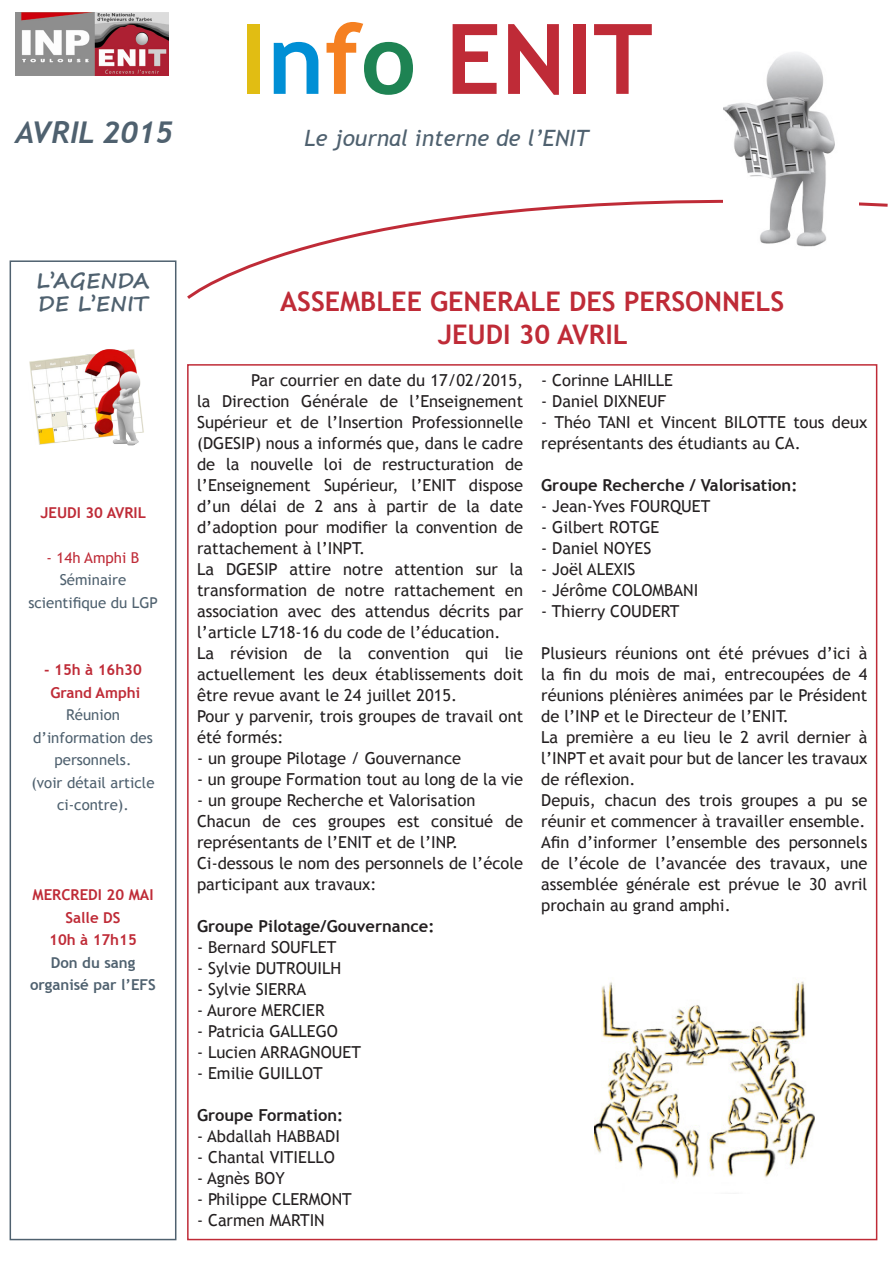
<style>
.page{position:relative;width:893px;height:1263px;background:#fff}
.page>*{position:absolute;margin:0;border:0;box-sizing:border-box;transform-origin:0 0}
.t1{font:700 97.5px "Trebuchet MS";color:#bf2b37}
.t2{font:italic 700 30px "Trebuchet";color:#4f616f}
.t3{font:700 27px "Trebuchet MS";color:#bf2b37}
.t4{font:italic 22.5px "Trebuchet MS";color:#4f616f}
.t5{font:700 21px/22.5px "Segoe Print";color:#4f616f}
.t6{font:16.5px/21px "Trebuchet MS";color:#231f20;text-align:justify}
.t7{font:700 16.5px "Trebuchet MS";color:#231f20}
.t8{font:15px/22.5px "Trebuchet MS";color:#4f616f;text-align:center}
.t9{font:700 15px "Trebuchet MS";color:#bf2b37}
.t10{font:700 15px/22.5px "Trebuchet MS";color:#4f616f;text-align:center}
.t11{font:15px "Trebuchet MS";color:#bf2b37}
.s1{color:#e1bd13}
.s2{color:#008fd5}
.s3{color:#f58021}
.s4{color:#1e8353}
</style>
<div class="page">
<div style="left:10px;top:260px;width:166px;height:980px;border:2px solid #4f616f"></div>
<svg style="left:187px;top:199px;width:701px;height:100px"></svg>
<img style="left:724px;top:52px;width:135px;height:214px">
<img style="left:29px;top:349px;width:115px;height:97px">
<img style="left:594px;top:981px;width:220px;height:199px">
<img style="left:16px;top:13px;width:152px;height:63px">
<p class="t2" style="left:16px;top:113px;width:159px">AVRIL 2015</p>
<p class="t1" style="left:240px;top:-2px;width:414px"><span class="s1">I</span><span class="s2">n</span><span class="s3">f</span><span class="s4">o</span> ENIT</p>
<p class="t4" style="left:304px;top:125px;width:286px">Le journal interne de l’ENIT</p>
<p class="t5" style="left:37px;top:269px;width:114px">L’AGENDA<br>DE L’ENIT</p>
<p class="t9" style="left:40px;top:503px;width:107px">JEUDI 30 AVRIL</p>
<p class="t11" style="left:47px;top:548px;width:94px">- 14h Amphi B</p>
<p class="t8" style="left:28px;top:569px;width:131px">Séminaire scientifique du LGP</p>
<p class="t9" style="left:44px;top:661px;width:99px">- 15h à 16h30</p>
<p class="t9" style="left:50px;top:683px;width:91px">Grand Amphi</p>
<p class="t8" style="left:33px;top:704px;width:121px">Réunion d’information des personnels.</p>
<p class="t8" style="left:31px;top:771px;width:125px">(voir détail article ci-contre).</p>
<p class="t9" style="left:32px;top:886px;width:123px">MERCREDI 20 MAI</p>
<p class="t9" style="left:66px;top:908px;width:56px">Salle DS</p>
<p class="t9" style="left:49px;top:931px;width:89px">10h à 17h15</p>
<p class="t10" style="left:30px;top:951px;width:127px">Don du sang organisé par l’EFS</p>
<p class="t3" style="left:280px;top:285px;width:506px">ASSEMBLEE GENERALE DES PERSONNELS</p>
<p class="t3" style="left:438px;top:317px;width:192px">JEUDI 30 AVRIL</p>
<p class="t6" style="left:197px;top:370px;width:328px;text-indent:54px">Par courrier en date du 17/02/2015, la Direction Générale de l’Enseignement Supérieur et de l’Insertion Professionnelle (DGESIP) nous a informés que, dans le cadre de la nouvelle loi de restructuration de l’Enseignement Supérieur, l’ENIT dispose d’un délai de 2 ans à partir de la date d’adoption pour modifier la convention de rattachement à l’INPT.</p>
<p class="t6" style="left:197px;top:559px;width:328px">La DGESIP attire notre attention sur la transformation de notre rattachement en association avec des attendus décrits par l’article L718-16 du code de l’éducation.</p>
<p class="t6" style="left:197px;top:643px;width:328px">La révision de la convention qui lie actuellement les deux établissements doit être revue avant le 24 juillet 2015.</p>
<p class="t6" style="left:197px;top:706px;width:328px">Pour y parvenir, trois groupes de travail ont été formés:</p>
<p class="t6" style="left:197px;top:748px;width:266px">- un groupe Pilotage / Gouvernance</p>
<p class="t6" style="left:197px;top:769px;width:328px">- un groupe Formation tout au long de la vie</p>
<p class="t6" style="left:197px;top:790px;width:280px">- un groupe Recherche et Valorisation</p>
<p class="t6" style="left:197px;top:811px;width:328px">Chacun de ces groupes est consitué de représentants de l’ENIT et de l’INP.</p>
<p class="t6" style="left:197px;top:853px;width:328px">Ci-dessous le nom des personnels de l’école participant aux travaux:</p>
<p class="t7" style="left:197px;top:916px;width:239px">Groupe Pilotage/Gouvernance:</p>
<p class="t6" style="left:197px;top:937px;width:141px">- Bernard SOUFLET</p>
<p class="t6" style="left:197px;top:958px;width:146px">- Sylvie DUTROUILH</p>
<p class="t6" style="left:197px;top:979px;width:111px">- Sylvie SIERRA</p>
<p class="t6" style="left:197px;top:1000px;width:129px">- Aurore MERCIER</p>
<p class="t6" style="left:197px;top:1021px;width:142px">- Patricia GALLEGO</p>
<p class="t6" style="left:197px;top:1042px;width:165px">- Lucien ARRAGNOUET</p>
<p class="t6" style="left:197px;top:1063px;width:127px">- Emilie GUILLOT</p>
<p class="t7" style="left:197px;top:1105px;width:148px">Groupe Formation:</p>
<p class="t6" style="left:197px;top:1126px;width:144px">- Abdallah HABBADI</p>
<p class="t6" style="left:197px;top:1147px;width:139px">- Chantal VITIELLO</p>
<p class="t6" style="left:197px;top:1168px;width:89px">- Agnès BOY</p>
<p class="t6" style="left:197px;top:1189px;width:156px">- Philippe CLERMONT</p>
<p class="t6" style="left:197px;top:1210px;width:129px">- Carmen MARTIN</p>
<p class="t6" style="left:541px;top:370px;width:133px">- Corinne LAHILLE</p>
<p class="t6" style="left:541px;top:391px;width:126px">- Daniel DIXNEUF</p>
<p class="t6" style="left:541px;top:412px;width:328px">- Théo TANI et Vincent BILOTTE tous deux représentants des étudiants au CA.</p>
<p class="t7" style="left:541px;top:475px;width:258px">Groupe Recherche / Valorisation:</p>
<p class="t6" style="left:541px;top:496px;width:171px">- Jean-Yves FOURQUET</p>
<p class="t6" style="left:541px;top:517px;width:120px">- Gilbert ROTGE</p>
<p class="t6" style="left:541px;top:538px;width:112px">- Daniel NOYES</p>
<p class="t6" style="left:541px;top:559px;width:96px">- Joël ALEXIS</p>
<p class="t6" style="left:541px;top:580px;width:159px">- Jérôme COLOMBANI</p>
<p class="t6" style="left:541px;top:601px;width:140px">- Thierry COUDERT</p>
<p class="t6" style="left:541px;top:643px;width:328px">Plusieurs réunions ont été prévues d’ici à la fin du mois de mai, entrecoupées de 4 réunions plénières animées par le Président de l’INP et le Directeur de l’ENIT.</p>
<p class="t6" style="left:541px;top:727px;width:328px">La première a eu lieu le 2 avril dernier à l’INPT et avait pour but de lancer les travaux de réflexion.</p>
<p class="t6" style="left:541px;top:790px;width:328px">Depuis, chacun des trois groupes a pu se réunir et commencer à travailler ensemble.</p>
<p class="t6" style="left:541px;top:832px;width:328px">Afin d’informer l’ensemble des personnels de l’école de l’avancée des travaux, une assemblée générale est prévue le 30 avril prochain au grand amphi.</p>
</div>
